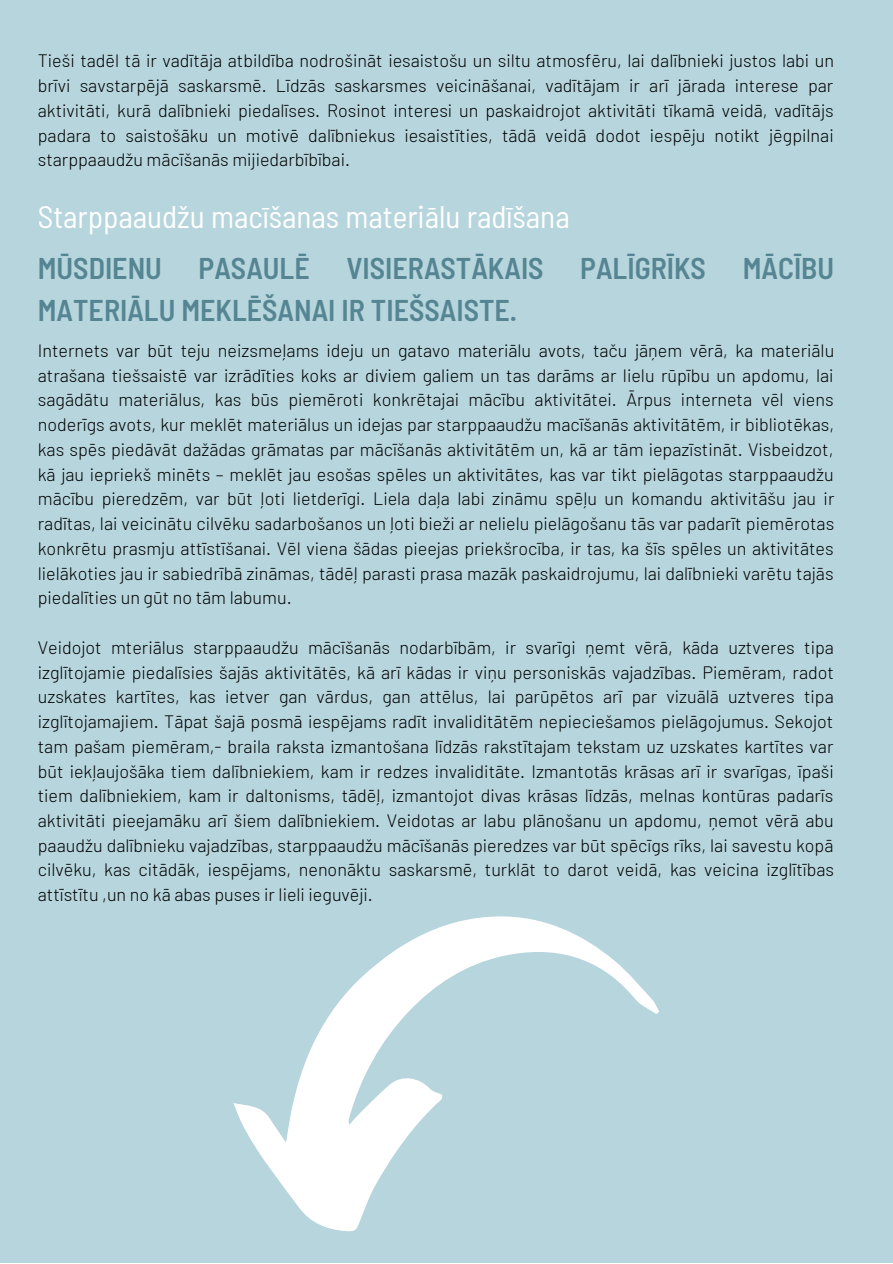
<style>
.page{position:relative;width:893px;height:1264px;background:#fff}
.page>*{position:absolute;margin:0;border:0;box-sizing:border-box;transform-origin:0 0}
.t1{font:semi-condensed 31.2px "Barlow";color:#fff}
.t2{font:600 semi-condensed 30px/41.5px "Barlow";color:#558592}
.t3{font:300 18px/24.8px "Barlow";color:#000;text-align:justify}
</style>
<div class="page">
<div style="left:0;top:0;width:892px;height:1262px;background:#b7d5dd"></div>
<svg style="left:233px;top:916px;width:426px;height:315px"></svg>
<p class="t3" style="left:38px;top:48px;width:797px">Tieši tadēl tā ir vadītāja atbildība nodrošināt iesaistošu un siltu atmosfēru, lai dalībnieki justos labi un brīvi savstarpējā saskarsmē. Līdzās saskarsmes veicināšanai, vadītājam ir arī jārada interese par aktivitāti, kurā dalībnieki piedalīses. Rosinot interesi un paskaidrojot aktivitāti tīkamā veidā, vadītājs padara to saistošāku un motivē dalībniekus iesaistīties, tādā veidā dodot iespēju notikt jēgpilnai starppaaudžu mācīšanās mijiedarbībībai.</p>
<h1 class="t1" style="left:38px;top:196px;width:533px">Starppaaudžu macīšanas materiālu radīšana</h1>
<h2 class="t2" style="left:38px;top:246px;width:797px">MŪSDIENU PASAULĒ VISIERASTĀKAIS PALĪGRĪKS MĀCĪBU<br>MATERIĀLU MEKLĒŠANAI IR TIEŠSAISTE.</h2>
<p class="t3" style="left:38px;top:337px;width:798px">Internets var būt teju neizsmeļams ideju un gatavo materiālu avots, taču jāņem vērā, ka materiālu atrašana tiešsaistē var izrādīties koks ar diviem galiem un tas darāms ar lielu rūpību un apdomu, lai sagādātu materiālus, kas būs piemēroti konkrētajai mācību aktivitātei. Ārpus interneta vēl viens noderīgs avots, kur meklēt materiālus un idejas par starppaaudžu macīšanās aktivitātēm, ir bibliotēkas, kas spēs piedāvāt dažādas grāmatas par mācīšanās aktivitātēm un, kā ar tām iepazīstināt. Visbeidzot, kā jau iepriekš minēts – meklēt jau esošas spēles un aktivitātes, kas var tikt pielāgotas starppaaudžu mācību pieredzēm, var būt ļoti lietderīgi. Liela daļa labi zināmu spēļu un komandu aktivitāšu jau ir radītas, lai veicinātu cilvēku sadarbošanos un ļoti bieži ar nelielu pielāgošanu tās var padarīt piemērotas konkrētu prasmju attīstīšanai. Vēl viena šādas pieejas priekšrocība, ir tas, ka šīs spēles un aktivitātes lielākoties jau ir sabiedrībā zināmas, tādēļ parasti prasa mazāk paskaidrojumu, lai dalībnieki varētu tajās piedalīties un gūt no tām labumu.</p>
<p class="t3" style="left:38px;top:634px;width:797px">Veidojot mteriālus starppaaudžu mācīšanās nodarbībām, ir svarīgi ņemt vērā, kāda uztveres tipa izglītojamie piedalīsies šajās aktivitātēs, kā arī kādas ir viņu personiskās vajadzības. Piemēram, radot uzskates kartītes, kas ietver gan vārdus, gan attēlus, lai parūpētos arī par vizuālā uztveres tipa izglītojamajiem. Tāpat šajā posmā iespējams radīt invaliditātēm nepieciešamos pielāgojumus. Sekojot tam pašam piemēram,- braila raksta izmantošana līdzās rakstītajam tekstam uz uzskates kartītes var būt iekļaujošāka tiem dalībniekiem, kam ir redzes invaliditāte. Izmantotās krāsas arī ir svarīgas, īpaši tiem dalībniekiem, kam ir daltonisms, tādēļ, izmantojot divas krāsas līdzās, melnas kontūras padarīs aktivitāti pieejamāku arī šiem dalībniekiem. Veidotas ar labu plānošanu un apdomu, ņemot vērā abu paaudžu dalībnieku vajadzības, starppaaudžu mācīšanās pieredzes var būt spēcīgs rīks, lai savestu kopā cilvēku, kas citādāk, iespējams, nenonāktu saskarsmē, turklāt to darot veidā, kas veicina izglītības attīstītu ,un no kā abas puses ir lieli ieguvēji.</p>
</div>
